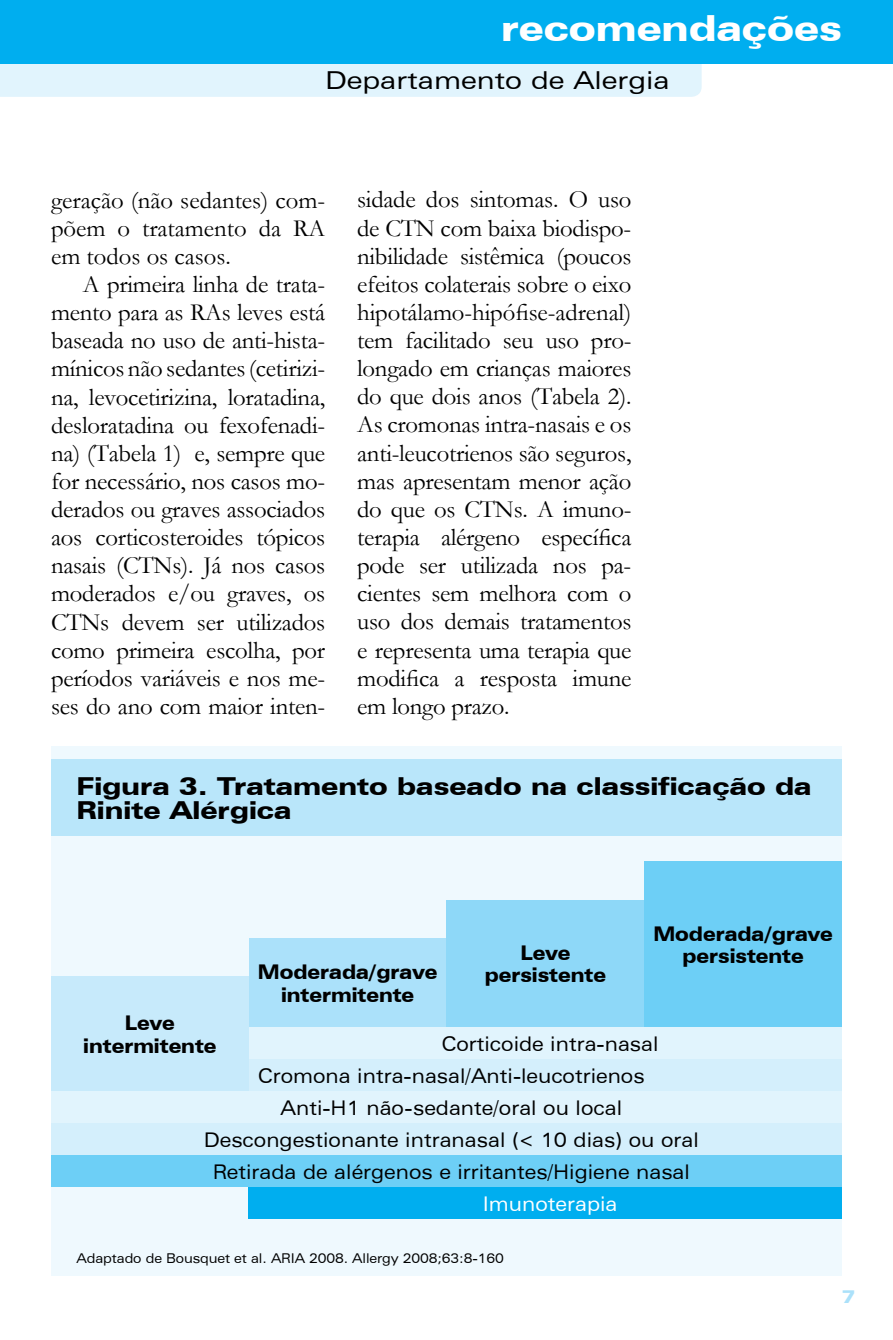
<style>
.page{position:relative;width:893px;height:1340px;background:#fff}
.page>*{position:absolute;margin:0;border:0;box-sizing:border-box;transform-origin:0 0}
.t1{font:900 expanded 36px "Zurich BT";color:#fff}
.t2{font:24.75px/28.1px "Garamond";letter-spacing:-.01em;color:#000;text-align:justify}
.t3{font:900 expanded 24.75px/24.8px "Zurich BT";color:#000}
.t4{font:expanded 24.75px "Zurich BT";color:#000}
.t5{font:expanded 20.25px/31.9px "Zurich BT";color:#000;scale:.9 1}
.t6{font:900 expanded 20.25px/22.3px "Zurich BT";color:#000;text-align:center;scale:.9 1}
.t7{font:expanded 20.25px "Zurich BT";color:#fff;scale:.9 1}
.t8{font:900 expanded 18px "Zurich BT";color:#abe1fa}
.t9{font:expanded 13.5px "Zurich BT";letter-spacing:-.01em;color:#000;scale:.9 1}
</style>
<div class="page">
<div style="left:0;top:64px;width:702px;height:33px;background:#e1f4fd"></div>
<div style="left:0;top:0;width:893px;height:64px;background:#00aeef"></div>
<div style="left:51px;top:746px;width:791px;height:530px;background:#eff9fe"></div>
<div style="left:51px;top:759px;width:791px;height:77px;background:#b9e6fa"></div>
<div style="left:249px;top:938px;width:197px;height:89px;background:#abe1fa"></div>
<div style="left:446px;top:899px;width:198px;height:128px;background:#8ed8f8"></div>
<div style="left:249px;top:1027px;width:593px;height:32px;background:#e1f4fd"></div>
<div style="left:51px;top:1059px;width:791px;height:32px;background:#d4effc"></div>
<div style="left:51px;top:1123px;width:791px;height:31px;background:#d4effc"></div>
<div style="left:249px;top:1186px;width:593px;height:32px;background:#00aeef"></div>
<div style="left:51px;top:1154px;width:791px;height:32px;background:#6dcff6"></div>
<div style="left:644px;top:861px;width:198px;height:166px;background:#6dcff6"></div>
<div style="left:51px;top:976px;width:198px;height:115px;background:#c7eafb"></div>
<div style="left:51px;top:1091px;width:791px;height:32px;background:#e1f4fd"></div>
<h1 class="t1" style="left:501px;top:7px;width:342px">recomendações</h1>
<p class="t4" style="left:325px;top:66px;width:346px">Departamento de Alergia</p>
<p class="t2" style="left:51px;top:185px;width:276px">geração (não sedantes) com&shy;põem o tratamento da RA em todos os casos.</p>
<p class="t2" style="left:51px;top:269px;width:276px;text-indent:32px">A primeira linha de trata&shy;mento para as RAs leves está baseada no uso de anti-hista&shy;mínicos não sedantes (cetirizi&shy;na, levocetirizina, loratadina, desloratadina ou fexofenadi&shy;na) (Tabela 1) e, sempre que for necessário, nos casos mo&shy;derados ou graves associados aos corticosteroides tópicos nasais (CTNs). Já nos casos moderados e/ou graves, os CTNs devem ser utilizados como primeira escolha, por períodos variáveis e nos me&shy;ses do ano com maior inten-</p>
<p class="t2" style="left:357px;top:185px;width:276px">sidade dos sintomas. O uso de CTN com baixa biodispo&shy;nibilidade sistêmica (poucos efeitos colaterais sobre o eixo hipotálamo-hipófise-adrenal) tem facilitado seu uso pro&shy;longado em crianças maiores do que dois anos (Tabela 2).<br>As cromonas intra-nasais e os anti-leucotrienos são seguros, mas apresentam menor ação do que os CTNs. A imuno&shy;terapia alérgeno específica pode ser utilizada nos pa&shy;cientes sem melhora com o uso dos demais tratamentos e representa uma terapia que modifica a resposta imune em longo prazo.</p>
<p class="t3" style="left:77px;top:773px;width:737px">Figura 3. Tratamento baseado na classificação da<br>Rinite Alérgica</p>
<p class="t6" style="left:83px;top:1011px;width:150px">Leve intermitente</p>
<p class="t6" style="left:258px;top:960px;width:201px">Moderada/grave intermitente</p>
<p class="t6" style="left:485px;top:941px;width:136px">Leve persistente</p>
<p class="t6" style="left:653px;top:922px;width:201px">Moderada/grave persistente</p>
<p class="t5" style="left:258px;top:1027px;width:446px;text-indent:184px">Corticoide intra-nasal<br>Cromona intra-nasal/Anti-leucotrienos</p>
<p class="t5" style="left:281px;top:1091px;width:381px">Anti-H1 não-sedante/oral ou local</p>
<p class="t5" style="left:204px;top:1123px;width:552px">Descongestionante intranasal (&lt; 10 dias) ou oral</p>
<p class="t5" style="left:213px;top:1155px;width:532px">Retirada de alérgenos e irritantes/Higiene nasal</p>
<p class="t7" style="left:483px;top:1191px;width:151px">Imunoterapia</p>
<p class="t9" style="left:77px;top:1250px;width:476px">Adaptado de Bousquet et al. ARIA 2008. Allergy 2008;63:8-160</p>
<p class="t8" style="left:842px;top:1285px;width:15px">7</p>
</div>
